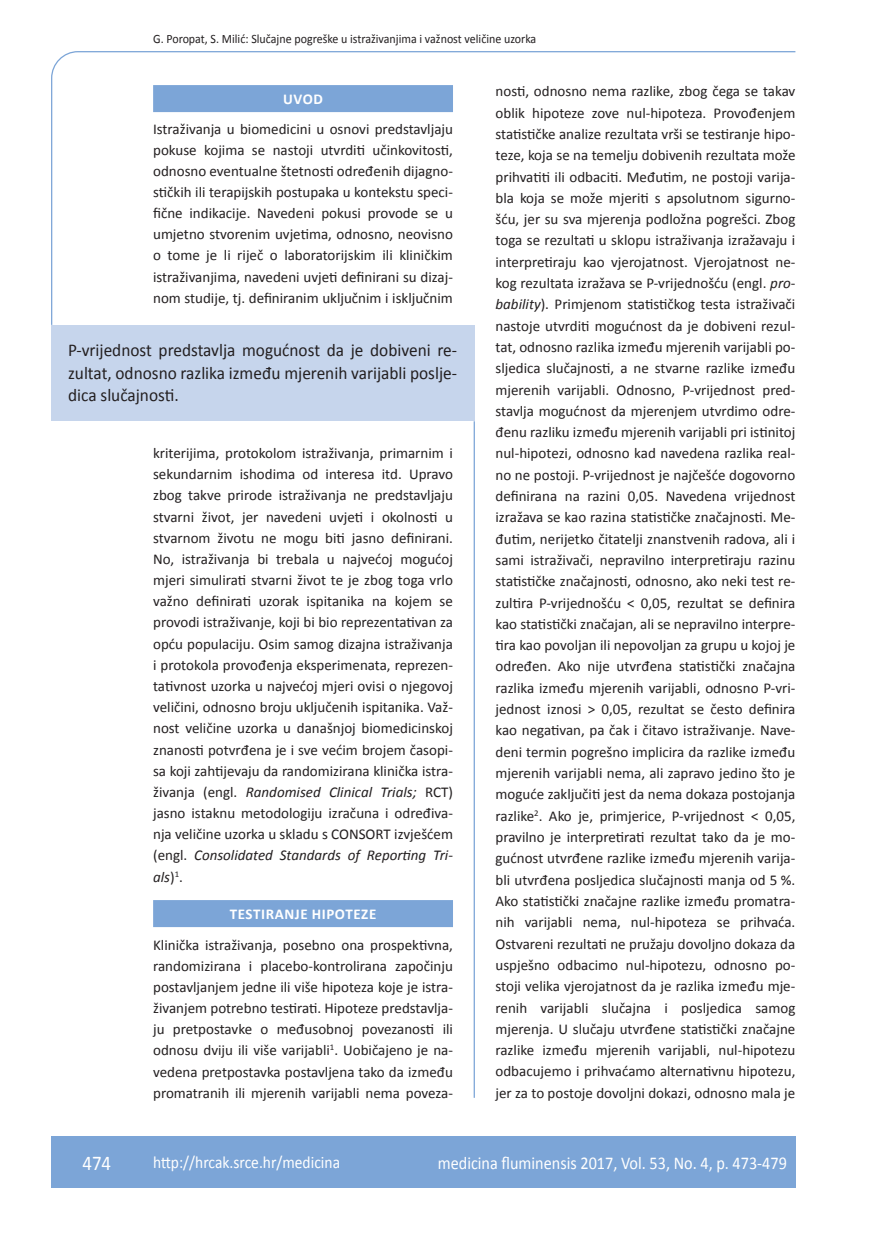
<style>
.page{position:relative;width:872px;height:1234px;background:#fff}
.page>*{position:absolute;margin:0;border:0;box-sizing:border-box;transform-origin:0 0}
.t1{font:21px "Calibri";color:#fff;scale:.9 1}
.t2{font:18px/22.5px "Calibri";color:#231f20;text-align:justify;scale:.96 1}
.t3{font:18px "Calibri";color:#fff;scale:.9 1}
.t4{font:17.25px "Calibri";color:#fff;scale:.9 1}
.t5{font:15px/21.3px "Calibri";color:#231f20;text-align:justify}
.t6{font:700 15px "Calibri";letter-spacing:.04em;color:#fff}
.t7{font:12.75px "Calibri";color:#231f20;scale:.94 1}
.s1{font-style:italic}
</style>
<div class="page">
<svg style="left:51px;top:51px;width:745px;height:275px"></svg>
<hr style="left:473px;top:421px;width:2px;height:676px;background:#7ca5d7">
<div style="left:51px;top:1135px;width:744px;height:51px;background:#7ca5d7"></div>
<div style="left:153px;top:85px;width:300px;height:27px;background:#7ca5d7"></div>
<div style="left:51px;top:325px;width:423px;height:96px;background:#c6d5ec"></div>
<div style="left:153px;top:899px;width:300px;height:27px;background:#7ca5d7"></div>
<p class="t7" style="left:153px;top:30px;width:409px">G. Poropat, S. Milić: Slučajne pogreške u istraživanjima i važnost veličine uzorka</p>
<p class="t6" style="left:283px;top:90px;width:41px">UVOD</p>
<p class="t5" style="left:153px;top:118px;width:301px">Istraživanja u biomedicini u osnovi predstavljaju pokuse kojima se nastoji utvrditi učinkovitosti, odnosno eventualne štetnosti određenih dijagno&shy;stičkih ili terapijskih postupaka u kontekstu speci&shy;fične indikacije. Navedeni pokusi provode se u umjetno stvorenim uvjetima, odnosno, neovisno o tome je li riječ o laboratorijskim ili kliničkim istraživanjima, navedeni uvjeti definirani su dizaj&shy;nom studije, tj. definiranim uključnim i isključnim</p>
<p class="t2" style="left:68px;top:338px;width:407px">P-vrijednost predstavlja mogućnost da je dobiveni re&shy;zultat, odnosno razlika između mjerenih varijabli poslje&shy;dica slučajnosti.</p>
<p class="t5" style="left:153px;top:441px;width:301px">kriterijima, protokolom istraživanja, primarnim i sekundarnim ishodima od interesa itd. Upravo zbog takve prirode istraživanja ne predstavljaju stvarni život, jer navedeni uvjeti i okolnosti u stvarnom životu ne mogu biti jasno definirani.<br>No, istraživanja bi trebala u najvećoj mogućoj mjeri simulirati stvarni život te je zbog toga vrlo važno definirati uzorak ispitanika na kojem se provodi istraživanje, koji bi bio reprezentativan za opću populaciju. Osim samog dizajna istraživanja i protokola provođenja eksperimenata, reprezen&shy;tativnost uzorka u najvećoj mjeri ovisi o njegovoj veličini, odnosno broju uključenih ispitanika. Važ&shy;nost veličine uzorka u današnjoj biomedicinskoj znanosti potvrđena je i sve većim brojem časopi&shy;sa koji zahtijevaju da randomizirana klinička istra&shy;živanja (engl. <span class="s1">Randomised Clinical Trials;</span> RCT) jasno istaknu metodologiju izračuna i određiva&shy;nja veličine uzorka u skladu s CONSORT izvješćem (engl. <span class="s1">Consolidated Standards of Reporting Tri&shy;als</span>)<sup>1</sup>.</p>
<p class="t6" style="left:230px;top:904px;width:148px">TESTIRANJE HIPOTEZE</p>
<p class="t5" style="left:153px;top:933px;width:301px">Klinička istraživanja, posebno ona prospektivna, randomizirana i placebo-kontrolirana započinju postavljanjem jedne ili više hipoteza koje je istra&shy;živanjem potrebno testirati. Hipoteze predstavlja&shy;ju pretpostavke o međusobnoj povezanosti ili odnosu dviju ili više varijabli<sup>1</sup>. Uobičajeno je na&shy;vedena pretpostavka postavljena tako da između promatranih ili mjerenih varijabli nema poveza-</p>
<p class="t5" style="left:495px;top:80px;width:301px">nosti, odnosno nema razlike, zbog čega se takav oblik hipoteze zove nul-hipoteza. Provođenjem statističke analize rezultata vrši se testiranje hipo&shy;teze, koja se na temelju dobivenih rezultata može prihvatiti ili odbaciti. Međutim, ne postoji varija&shy;bla koja se može mjeriti s apsolutnom sigurno&shy;šću, jer su sva mjerenja podložna pogrešci. Zbog toga se rezultati u sklopu istraživanja izražavaju i interpretiraju kao vjerojatnost. Vjerojatnost ne&shy;kog rezultata izražava se P-vrijednošću (engl. <span class="s1">pro&shy;bability</span>). Primjenom statističkog testa istraživači nastoje utvrditi mogućnost da je dobiveni rezul&shy;tat, odnosno razlika između mjerenih varijabli po&shy;sljedica slučajnosti, a ne stvarne razlike između mjerenih varijabli. Odnosno, P-vrijednost pred&shy;stavlja mogućnost da mjerenjem utvrdimo odre&shy;đenu razliku između mjerenih varijabli pri istinitoj nul-hipotezi, odnosno kad navedena razlika real&shy;no ne postoji. P-vrijednost je najčešće dogovorno definirana na razini 0,05. Navedena vrijednost izražava se kao razina statističke značajnosti. Me&shy;đutim, nerijetko čitatelji znanstvenih radova, ali i sami istraživači, nepravilno interpretiraju razinu statističke značajnosti, odnosno, ako neki test re&shy;zultira P-vrijednošću &lt; 0,05, rezultat se definira kao statistički značajan, ali se nepravilno interpre&shy;tira kao povoljan ili nepovoljan za grupu u kojoj je određen. Ako nije utvrđena statistički značajna razlika između mjerenih varijabli, odnosno P-vri&shy;jednost iznosi &gt; 0,05, rezultat se često definira kao negativan, pa čak i čitavo istraživanje. Nave&shy;deni termin pogrešno implicira da razlike između mjerenih varijabli nema, ali zapravo jedino što je moguće zaključiti jest da nema dokaza postojanja razlike<sup>2</sup>. Ako je, primjerice, P-vrijednost &lt; 0,05, pravilno je interpretirati rezultat tako da je mo&shy;gućnost utvrđene razlike između mjerenih varija&shy;bli utvrđena posljedica slučajnosti manja od 5 %.<br>Ako statistički značajne razlike između promatra&shy;nih varijabli nema, nul-hipoteza se prihvaća.<br>Ostvareni rezultati ne pružaju dovoljno dokaza da uspješno odbacimo nul-hipotezu, odnosno po&shy;stoji velika vjerojatnost da je razlika između mje&shy;renih varijabli slučajna i posljedica samog mjerenja. U slučaju utvrđene statistički značajne razlike između mjerenih varijabli, nul-hipotezu odbacujemo i prihvaćamo alternativnu hipotezu, jer za to postoje dovoljni dokazi, odnosno mala je</p>
<h1 class="t1" style="left:82px;top:1149px;width:33px">474</h1>
<p class="t4" style="left:153px;top:1150px;width:209px">http://hrcak.srce.hr/medicina</p>
<p class="t3" style="left:438px;top:1151px;width:389px">medicina fluminensis 2017, Vol. 53, No. 4, p. 473-479</p>
</div>
